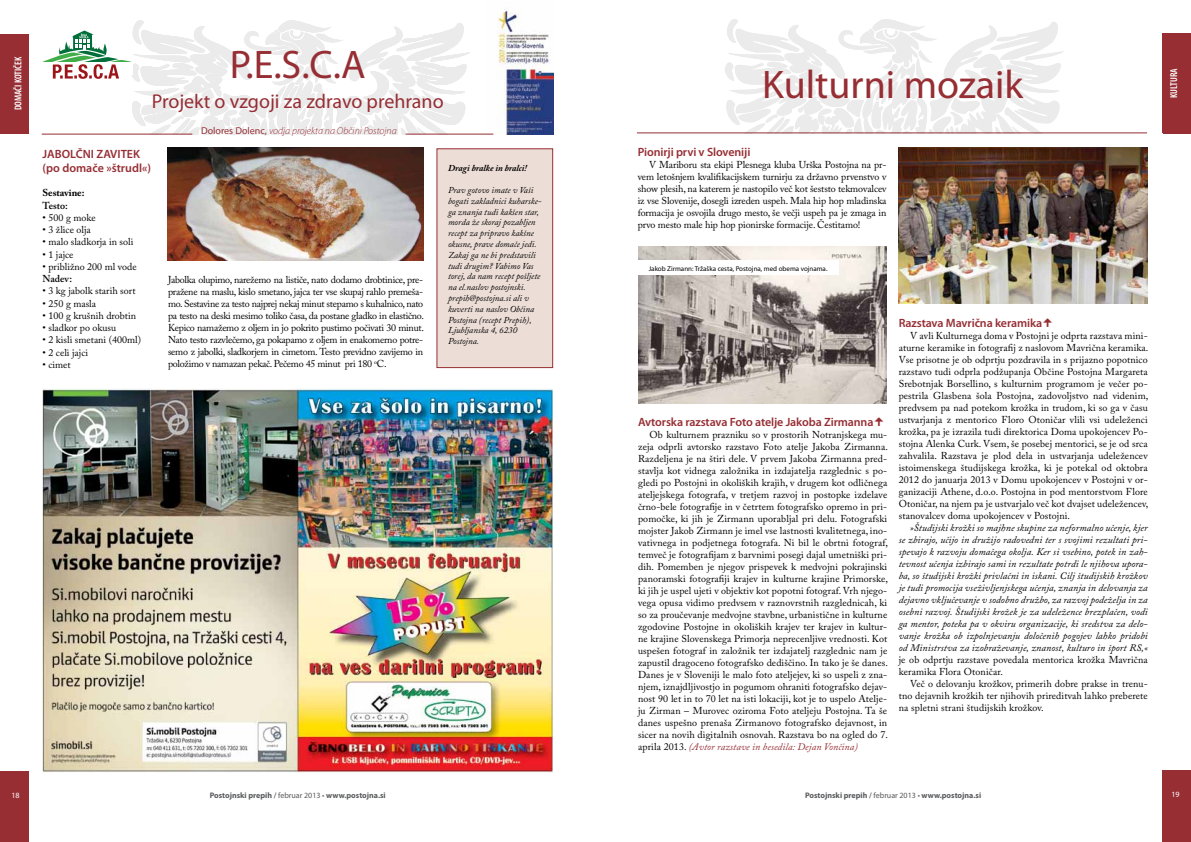
<style>
.page{position:relative;width:1191px;height:842px;background:#fff}
.page>*{position:absolute;margin:0;border:0;box-sizing:border-box;transform-origin:0 0}
.t1{font:40px "Myriad Pro";color:#962e34}
.t2{font:20px "Myriad Pro";color:#962e34}
.t3{font:600 12px/14.3px "Myriad Pro";letter-spacing:-.01em;color:#962e34}
.t4{font:10px/12px "Adobe Caslon Pro";color:#000;text-align:justify}
.t5{font:italic 10px/12px "Adobe Caslon Pro";letter-spacing:.01em;color:#000;text-align:justify}
.t6{font:italic 300 10px "Myriad Pro";color:#962e34}
.t7{font:600 condensed 10px "Myriad Pro";letter-spacing:-.005em;color:#fff}
.t8{font:600 10px "Adobe Caslon Pro";color:#000}
.t9{font:700 10px "Adobe Caslon Pro";letter-spacing:-.01em;color:#000}
.t10{font:italic 9px/10.8px "Adobe Caslon Pro";color:#000}
.t11{font:italic 700 9px "Adobe Caslon Pro";color:#000}
.t12{font:700 8px "Myriad Pro";color:#58595b}
.t13{font:8px "Myriad Pro";color:#fff}
.t14{font:7px "Myriad Pro";color:#000}
.s1{font-weight:400;font-style:normal}
.s2{font-style:italic;color:#962e34}
.s3{font-weight:600}
.s4{font-weight:400}
</style>
<div class="page">
<div style="left:0;top:771px;width:28px;height:71px;background:#962e34"></div>
<div style="left:0;top:34px;width:28px;height:99px;background:#962e34"></div>
<div style="left:1162px;top:771px;width:29px;height:71px;background:#962e34"></div>
<div style="left:1162px;top:34px;width:29px;height:99px;background:#962e34"></div>
<svg style="left:718px;top:51px;width:348px;height:82px;fill:#ebebec"></svg>
<svg style="left:722px;top:19px;width:339px;height:83px"></svg>
<hr style="left:637px;top:133px;width:510px;height:1px;background:#962e34">
<img style="left:638px;top:247px;width:248px;height:156px">
<div style="left:637px;top:261px;width:201px;height:14px;background:#fff"></div>
<img style="left:899px;top:147px;width:248px;height:156px">
<div style="left:437px;top:149px;width:116px;height:219px;background:#ecddd6;border:1px solid #962e34"></div>
<svg style="left:124px;top:52px;width:347px;height:82px;fill:#ebebec"></svg>
<img style="left:486px;top:9px;width:67px;height:125px">
<hr style="left:405px;top:134px;width:88px;height:1px;background:#962e34">
<hr style="left:42px;top:134px;width:150px;height:1px;background:#962e34">
<svg style="left:42px;top:20px;width:425px;height:83px"></svg>
<img style="left:167px;top:147px;width:256px;height:114px">
<img style="left:43px;top:388px;width:510px;height:384px">
<p class="t7" style="left:13px;top:110px;width:55px;rotate:-90deg">DOMAČI KOTIČEK</p>
<h1 class="t1" style="left:230px;top:43px;width:137px">P.E.S.C.A</h1>
<h2 class="t2" style="left:152px;top:90px;width:293px">Projekt o vzgoji za zdravo prehrano</h2>
<p class="t6" style="left:201px;top:126px;width:197px"><span class="s1">Dolores Dolenc,</span> vodja projekta na Občini Postojna</p>
<p class="t3" style="left:42px;top:147px;width:110px">JABOLČNI ZAVITEK (po domače »štrudl«)</p>
<p class="t9" style="left:42px;top:187px;width:43px">Sestavine:</p>
<p class="t8" style="left:42px;top:199px;width:27px">Testo:</p>
<p class="t4" style="left:42px;top:211px;width:55px">• 500 g moke</p>
<p class="t4" style="left:42px;top:224px;width:50px">• 3 žlice olja</p>
<p class="t4" style="left:42px;top:236px;width:92px">• malo sladkorja in soli</p>
<p class="t4" style="left:42px;top:248px;width:33px">• 1 jajce</p>
<p class="t4" style="left:42px;top:260px;width:96px">• približno 200 ml vode</p>
<p class="t8" style="left:42px;top:273px;width:31px">Nadev:</p>
<p class="t4" style="left:42px;top:285px;width:95px">• 3 kg jabolk starih sort</p>
<p class="t4" style="left:42px;top:297px;width:55px">• 250 g masla</p>
<p class="t4" style="left:42px;top:309px;width:95px">• 100 g krušnih drobtin</p>
<p class="t4" style="left:42px;top:322px;width:75px">• sladkor po okusu</p>
<p class="t4" style="left:42px;top:334px;width:100px">• 2 kisli smetani (400ml)</p>
<p class="t4" style="left:42px;top:346px;width:47px">• 2 celi jajci</p>
<p class="t4" style="left:42px;top:358px;width:30px">• cimet</p>
<p class="t4" style="left:168px;top:274px;width:257px">Jabolka olupimo, narežemo na lističe, nato dodamo drobtinice, pre&shy;pražene na maslu, kislo smetano, jajca ter vse skupaj rahlo premeša&shy;mo. Sestavine za testo najprej nekaj minut stepamo s kuhalnico, nato pa testo na deski mesimo toliko časa, da postane gladko in elastično.<br>Kepico namažemo z oljem in jo pokrito pustimo počivati 30 minut.<br>Nato testo razvlečemo, ga pokapamo z oljem in enakomerno potre&shy;semo z jabolki, sladkorjem in cimetom. Testo previdno zavijemo in položimo v namazan pekač. Pečemo 45 minut pri 180 <sup>o</sup>C.</p>
<p class="t11" style="left:448px;top:163px;width:80px">Dragi bralke in bralci!</p>
<p class="t10" style="left:448px;top:185px;width:95px">Prav gotovo imate v Vaši bogati zakladnici kuharske&shy;ga znanja tudi kakšen star, morda že skoraj pozabljen recept za pripravo kakšne okusne, prave domače jedi.<br>Zakaj ga ne bi predstavili tudi drugim? Vabimo Vas torej, da nam recept pošljete na el.naslov postojnski. prepih@postojna.si ali v kuverti na naslov Občina<br>Postojna (recept Prepih),<br>Ljubljanska 4, 6230<br>Postojna.</p>
<h1 class="t1" style="left:762px;top:63px;width:263px">Kulturni mozaik</h1>
<p class="t7" style="left:1168px;top:98px;width:31px;rotate:-90deg">KULTURA</p>
<p class="t3" style="left:637px;top:145px;width:114px">Pionirji prvi v Sloveniji</p>
<p class="t4" style="left:637px;top:159px;width:250px;text-indent:11px">V Mariboru sta ekipi Plesnega kluba Urška Postojna na pr&shy;vem letošnjem kvalifikacijskem turnirju za državno prvenstvo v show plesih, na katerem je nastopilo več kot šeststo tekmovalcev iz vse Slovenije, dosegli izreden uspeh. Mala hip hop mladinska formacija je osvojila drugo mesto, še večji uspeh pa je zmaga in prvo mesto male hip hop pionirske formacije. Čestitamo!</p>
<p class="t14" style="left:648px;top:264px;width:180px">Jakob Zirmann: Tržaška cesta, Postojna, med obema vojnama.</p>
<p class="t3" style="left:638px;top:415px;width:237px">Avtorska razstava Foto atelje Jakoba Zirmanna</p>
<p class="t4" style="left:638px;top:428px;width:251px;text-indent:11px">Ob kulturnem prazniku so v prostorih Notranjskega mu&shy;zeja odprli avtorsko razstavo Foto atelje Jakoba Zirmanna.<br>Razdeljena je na štiri dele. V prvem Jakoba Zirmanna pred&shy;stavlja kot vidnega založnika in izdajatelja razglednic s po&shy;gledi po Postojni in okoliških krajih, v drugem kot odličnega ateljejskega fotografa, v tretjem razvoj in postopke izdelave črno-bele fotografije in v četrtem fotografsko opremo in pri&shy;pomočke, ki jih je Zirmann uporabljal pri delu. Fotografski mojster Jakob Zirmann je imel vse lastnosti kvalitetnega, ino&shy;vativnega in podjetnega fotografa. Ni bil le obrtni fotograf, temveč je fotografijam z barvnimi posegi dajal umetniški pri&shy;dih. Pomemben je njegov prispevek k medvojni pokrajinski panoramski fotografiji krajev in kulturne krajine Primorske, ki jih je uspel ujeti v objektiv kot popotni fotograf. Vrh njego&shy;vega opusa vidimo predvsem v raznovrstnih razglednicah, ki so za proučevanje medvojne stavbne, urbanistične in kulturne zgodovine Postojne in okoliških krajev ter krajev in kultur&shy;ne krajine Slovenskega Primorja neprecenljive vrednosti. Kot uspešen fotograf in založnik ter izdajatelj razglednic nam je zapustil dragoceno fotografsko dediščino. In tako je še danes.<br>Danes je v Sloveniji le malo foto ateljejev, ki so uspeli z zna&shy;njem, iznajdljivostjo in pogumom ohraniti fotografsko dejav&shy;nost 90 let in to 70 let na isti lokaciji, kot je to uspelo Atelje&shy;ju Zirman – Murovec oziroma Foto ateljeju Postojna. Ta še danes uspešno prenaša Zirmanovo fotografsko dejavnost, in sicer na novih digitalnih osnovah. Razstava bo na ogled do 7. aprila 2013. <span class="s2">(Avtor razstave in besedila: Dejan Vončina)</span></p>
<p class="t3" style="left:898px;top:316px;width:145px">Razstava Mavrična keramika</p>
<p class="t4" style="left:898px;top:329px;width:251px;text-indent:11px">V avli Kulturnega doma v Postojni je odprta razstava mini&shy;aturne keramike in fotografij z naslovom Mavrična keramika.<br>Vse prisotne je ob odprtju pozdravila in s prijazno popotnico razstavo tudi odprla podžupanja Občine Postojna Margareta Srebotnjak Borsellino, s kulturnim programom je večer po&shy;pestrila Glasbena šola Postojna, zadovoljstvo nad videnim, predvsem pa nad potekom krožka in trudom, ki so ga v času ustvarjanja z mentorico Floro Otoničar vlili vsi udeleženci krožka, pa je izrazila tudi direktorica Doma upokojencev Po&shy;stojna Alenka Curk. Vsem, še posebej mentorici, se je od srca zahvalila. Razstava je plod dela in ustvarjanja udeležencev istoimenskega študijskega krožka, ki je potekal od oktobra 2012 do januarja 2013 v Domu upokojencev v Postojni v or&shy;ganizaciji Athene, d.o.o. Postojna in pod mentorstvom Flore Otoničar, na njem pa je ustvarjalo več kot dvajset udeležencev, stanovalcev doma upokojencev v Postojni.</p>
<p class="t5" style="left:898px;top:521px;width:250px;text-indent:11px">»Študijski krožki so majhne skupine za neformalno učenje, kjer se zbirajo, učijo in družijo radovedni ter s svojimi rezultati pri&shy;spevajo k razvoju domačega okolja. Ker si vsebino, potek in zah&shy;tevnost učenja izbirajo sami in rezultate potrdi le njihova upora&shy;ba, so študijski krožki privlačni in iskani. Cilj študijskih krožkov je tudi promocija vseživljenjskega učenja, znanja in delovanja za dejavno vključevanje v sodobno družbo, za razvoj podeželja in za osebni razvoj. Študijski krožek je za udeležence brezplačen, vodi ga mentor, poteka pa v okviru organizacije, ki sredstva za delo&shy;vanje krožka ob izpolnjevanju določenih pogojev lahko pridobi od Ministrstva za izobraževanje, znanost, kulturo in šport RS,«</p>
<p class="t4" style="left:898px;top:653px;width:250px">je ob odprtju razstave povedala mentorica krožka Mavrična keramika Flora Otoničar.</p>
<p class="t4" style="left:898px;top:677px;width:250px;text-indent:11px">Več o delovanju krožkov, primerih dobre prakse in trenu&shy;tno dejavnih krožkih ter njihovih prireditvah lahko preberete na spletni strani študijskih krožkov.</p>
<p class="t13" style="left:11px;top:791px;width:10px">18</p>
<p class="t12" style="left:210px;top:791px;width:178px">Postojnski prepih <span class="s3">/</span> <span class="s4">februar 2013 •</span> www.postojna.si</p>
<p class="t12" style="left:805px;top:791px;width:178px">Postojnski prepih <span class="s3">/</span> <span class="s4">februar 2013 •</span> www.postojna.si</p>
<p class="t13" style="left:1171px;top:790px;width:10px">19</p>
</div>
